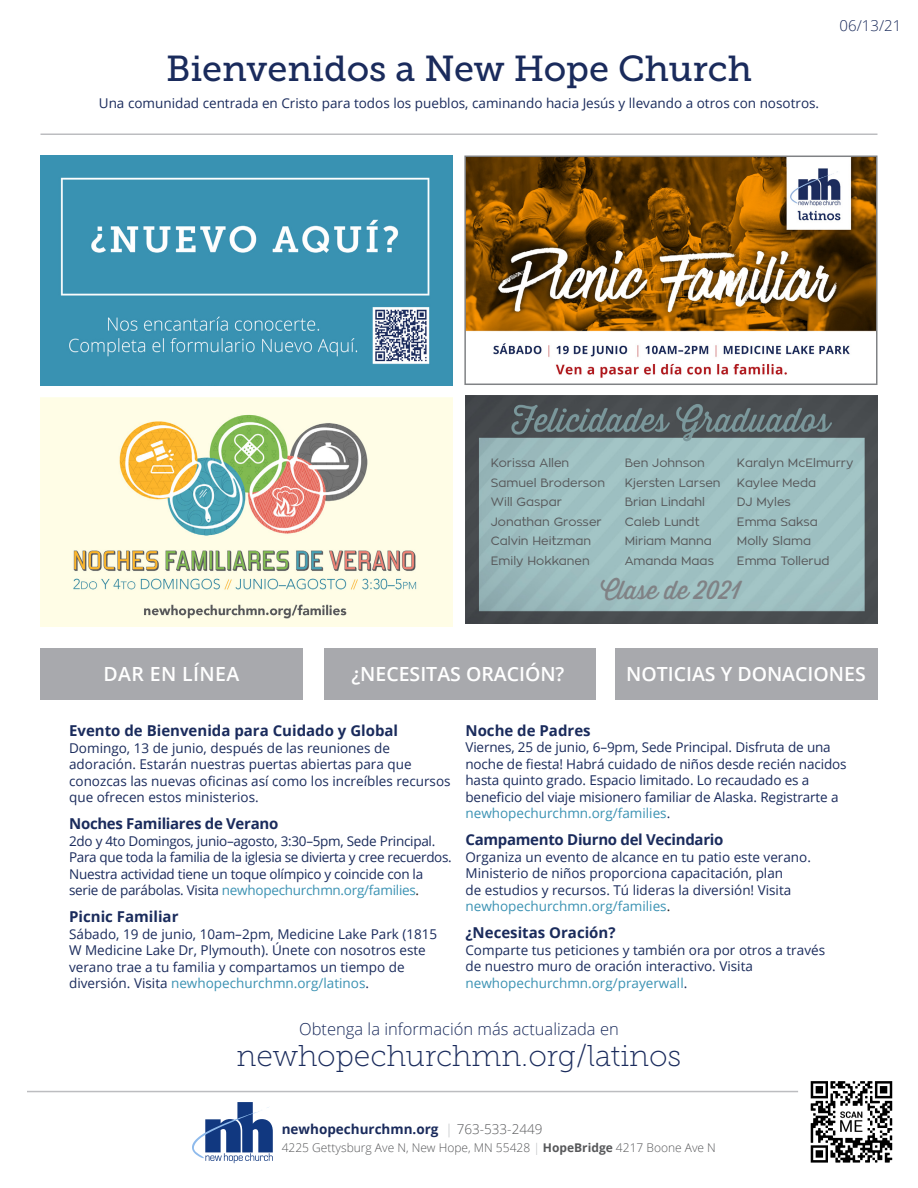
<style>
.page{position:relative;width:918px;height:1188px;background:#fff}
.page>*{position:absolute;margin:0;border:0;box-sizing:border-box;transform-origin:0 0}
.t1{font:36px "Museo Slab 500";color:#1a2b5c}
.t2{font:30px "Museo Slab 100";color:#1a2b5c}
.Body_Basic{font:25.5px "Thirsty Soft";color:#808285}
.t3{font:600 19.5px "Open Sans";color:#fff}
.t4{font:600 19.5px "Open Sans";letter-spacing:.02em;color:#fff}
.t5{font:300 16.5px "Open Sans";color:#1a2b5c}
.Sub_Heads{font:700 15px "Open Sans";color:#1a2b5c}
.Sub_Heads-2{font:700 15px "Open Sans";letter-spacing:-.02em;color:#1a2b5c}
.t6{font:300 15px "Open Sans";color:#1a2b5c}
.Body_Basic-2{font:13.5px/16.5px "Open Sans";color:#1a2b5c}
.Body_Basic-3{font:13.5px/16.5px "Open Sans";letter-spacing:-.02em;color:#1a2b5c}
.Euro_Body{font:700 13.5px "Open Sans";color:#1a2b5c}
.Body_Basic-4{font:12px "Zona Pro";color:#57585a}
.Euro_Body-2{font:300 12px "Open Sans";color:#57585a}
.s1{color:#3b92b3}
.s2{color:#231f20}
.s3{font-weight:300;color:#bcbdc0}
.s4{font-weight:300;color:#57585a}
.s5{color:#bcbdc0}
.s6{font-weight:700}
</style>
<div class="page">
<img style="left:810px;top:1081px;width:83px;height:82px">
<svg style="left:192px;top:1102px;width:81px;height:61px"></svg>
<img style="left:40px;top:156px;width:413px;height:229px">
<hr style="left:40px;top:134px;width:837px;height:1px;background:#bcbdc0">
<hr style="left:27px;top:1091px;width:771px;height:1px;background:#bcbdc0">
<div style="left:40px;top:648px;width:263px;height:52px;background:#a8a9ad"></div>
<div style="left:324px;top:648px;width:271px;height:52px;background:#a8a9ad"></div>
<div style="left:615px;top:648px;width:263px;height:52px;background:#a8a9ad"></div>
<img style="left:467px;top:159px;width:408px;height:219px">
<div style="left:464px;top:156px;width:414px;height:229px;border:2px solid #808285"></div>
<img style="left:40px;top:397px;width:412px;height:229px">
<img style="left:465px;top:396px;width:413px;height:228px">
<p class="t1" style="left:166px;top:49px;width:587px">Bienvenidos a New Hope Church</p>
<p class="Body_Basic-2" style="left:99px;top:95px;width:722px">Una comunidad centrada en Cristo para todos los pueblos, caminando hacia Jesús y llevando a otros con nosotros.</p>
<p class="t6" style="left:840px;top:15px;width:63px">06/13/21</p>
<p class="Body_Basic-4" style="left:491px;top:455px;width:80px">Korissa Allen</p>
<p class="Body_Basic-4" style="left:491px;top:475px;width:116px">Samuel Broderson</p>
<p class="Body_Basic-4" style="left:491px;top:494px;width:73px">Will Gaspar</p>
<p class="Body_Basic-4" style="left:491px;top:514px;width:112px">Jonathan Grosser</p>
<p class="Body_Basic-4" style="left:491px;top:533px;width:102px">Calvin Heitzman</p>
<p class="Body_Basic-4" style="left:491px;top:553px;width:100px">Emily Hokkanen</p>
<p class="Body_Basic-4" style="left:737px;top:455px;width:118px">Karalyn McElmurry</p>
<p class="Body_Basic-4" style="left:737px;top:475px;width:81px">Kaylee Meda</p>
<p class="Body_Basic-4" style="left:737px;top:494px;width:55px">DJ Myles</p>
<p class="Body_Basic-4" style="left:737px;top:514px;width:82px">Emma Saksa</p>
<p class="Body_Basic-4" style="left:737px;top:533px;width:76px">Molly Slama</p>
<p class="Body_Basic-4" style="left:737px;top:553px;width:94px">Emma Tollerud</p>
<p class="Body_Basic" style="left:601px;top:571px;width:142px">Clase de 2021</p>
<p class="Body_Basic-4" style="left:625px;top:455px;width:82px">Ben Johnson</p>
<p class="Body_Basic-4" style="left:625px;top:475px;width:97px">Kjersten Larsen</p>
<p class="Body_Basic-4" style="left:625px;top:494px;width:82px">Brian Lindahl</p>
<p class="Body_Basic-4" style="left:625px;top:514px;width:76px">Caleb Lundt</p>
<p class="Body_Basic-4" style="left:625px;top:533px;width:89px">Miriam Manna</p>
<p class="Body_Basic-4" style="left:625px;top:553px;width:91px">Amanda Maas</p>
<p class="t4" style="left:104px;top:661px;width:137px">DAR EN LÍNEA</p>
<p class="t3" style="left:351px;top:661px;width:215px">¿NECESITAS ORACIÓN?</p>
<p class="t3" style="left:626px;top:661px;width:241px">NOTICIAS Y DONACIONES</p>
<p class="Sub_Heads" style="left:465px;top:720px;width:127px">Noche de Padres</p>
<p class="Body_Basic-2" style="left:465px;top:739px;width:383px">Viernes, 25 de junio, 6–9pm, Sede Principal. Disfruta de una noche de fiesta! Habrá cuidado de niños desde recién nacidos hasta quinto grado. Espacio limitado. Lo recaudado es a beneficio del viaje misionero familiar de Alaska. Registrarte a <span class="s1">newhopechurchmn.org/families</span>.</p>
<p class="Sub_Heads-2" style="left:465px;top:829px;width:259px">Campamento Diurno del Vecindario</p>
<p class="Body_Basic-2" style="left:465px;top:848px;width:347px">Organiza un evento de alcance en tu patio este verano.<br>Ministerio de niños proporciona capacitación, plan<br>de estudios y recursos. Tú lideras la diversión! Visita <span class="s1">newhopechurchmn.org/families</span><span class="s2">.</span></p>
<p class="Sub_Heads" style="left:465px;top:922px;width:152px">¿Necesitas Oración?</p>
<p class="Body_Basic-2" style="left:465px;top:941px;width:361px">Comparte tus peticiones y también ora por otros a través de nuestro muro de oración interactivo. Visita <span class="s1">newhopechurchmn.org/prayerwall</span>.</p>
<p class="Sub_Heads" style="left:69px;top:720px;width:331px">Evento de Bienvenida para Cuidado y Global</p>
<p class="Body_Basic-2" style="left:69px;top:739px;width:383px">Domingo, 13 de junio, después de las reuniones de adoración. Estarán nuestras puertas abiertas para que conozcas las nuevas oficinas así como los increíbles recursos que ofrecen estos ministerios.</p>
<p class="Sub_Heads-2" style="left:69px;top:813px;width:211px">Noches Familiares de Verano</p>
<p class="Body_Basic-3" style="left:69px;top:832px;width:384px">2do y 4to Domingos, junio–agosto, 3:30–5pm, Sede Principal.<br>Para que toda la familia de la iglesia se divierta y cree recuerdos.<br>Nuestra actividad tiene un toque olímpico y coincide con la serie de parábolas. Visita <span class="s1">newhopechurchmn.org/families</span><span class="s2">.</span></p>
<p class="Sub_Heads" style="left:69px;top:906px;width:111px">Picnic Familiar</p>
<p class="Body_Basic-2" style="left:69px;top:925px;width:370px">Sábado, 19 de junio, 10am–2pm, Medicine Lake Park (1815<br>W Medicine Lake Dr, Plymouth). Únete con nosotros este verano trae a tu familia y compartamos un tiempo de diversión. Visita <span class="s1">newhopechurchmn.org/latinos</span>.</p>
<p class="t5" style="left:299px;top:1018px;width:321px">Obtenga la información más actualizada en</p>
<p class="t2" style="left:237px;top:1040px;width:446px">newhopechurchmn.org/latinos</p>
<p class="Euro_Body" style="left:282px;top:1120px;width:262px">newhopechurchmn.org <span class="s3">|</span> <span class="s4">763-533-2449</span></p>
<p class="Euro_Body-2" style="left:282px;top:1139px;width:436px">4225 Gettysburg Ave N, New Hope, MN 55428 <span class="s5">|</span> <span class="s6">HopeBridge</span> 4217 Boone Ave N</p>
</div>
